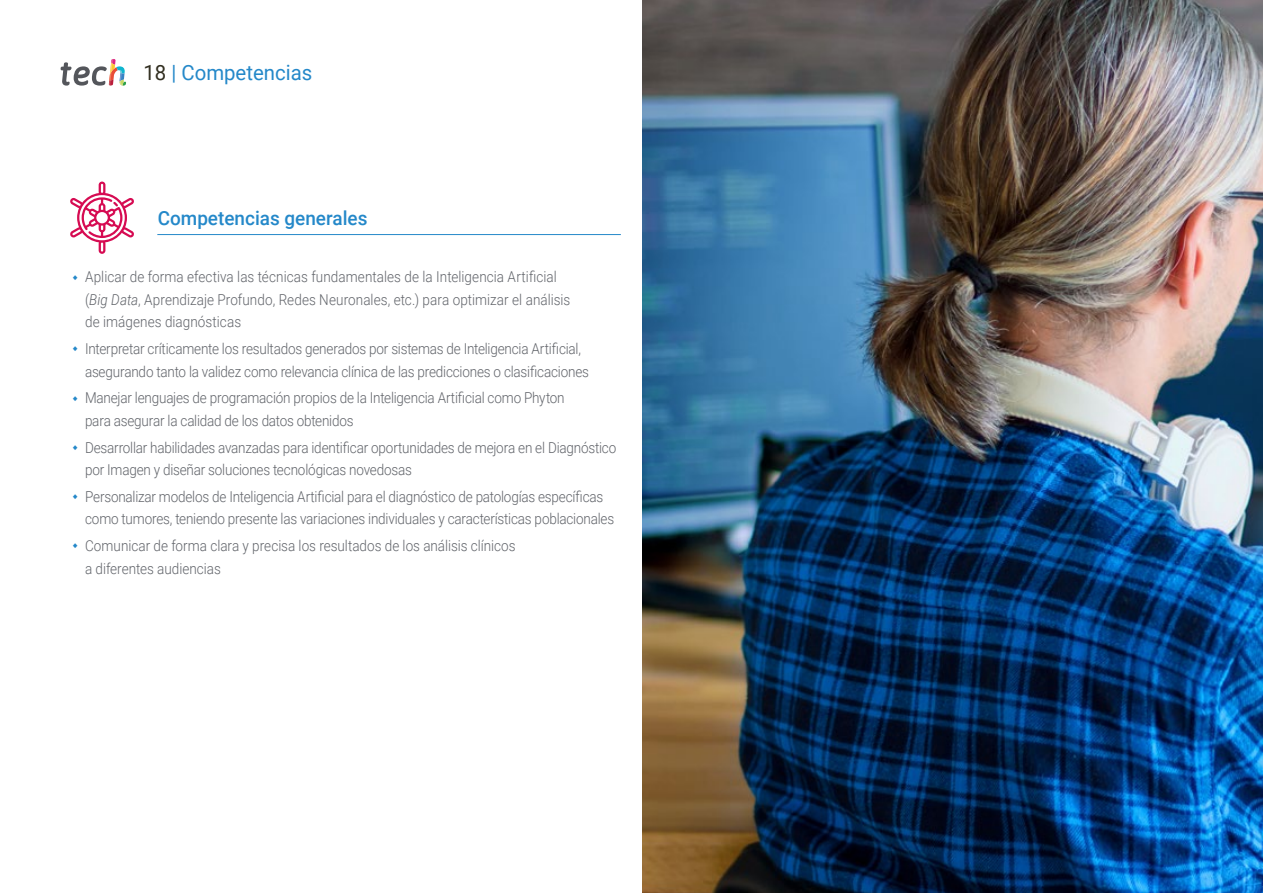
<style>
.page{position:relative;width:1263px;height:893px;background:#fff}
.page>*{position:absolute;margin:0;border:0;box-sizing:border-box;transform-origin:0 0}
.t1{font:21px "Roboto";color:#2488c9}
.t2{font:500 19.5px "Roboto";color:#2488c9}
.t3{font:300 15px/22.5px "Roboto";letter-spacing:-.01em;color:#61646a;scale:.9 1}
.s1{color:#312e20}
.s2{font-style:italic}
</style>
<div class="page">
<hr style="left:157px;top:234px;width:464px;height:1px;background:#2488c9">
<svg style="left:61px;top:59px;width:65px;height:27px"></svg>
<svg style="left:70px;top:182px;width:64px;height:72px"></svg>
<img style="left:642px;top:0;width:621px;height:893px">
<h1 class="t1" style="left:144px;top:57px;width:170px"><span class="s1">18</span> | Competencias</h1>
<h2 class="t2" style="left:158px;top:205px;width:211px">Competencias generales</h2>
<p class="t3" style="left:85px;top:265px;width:541px">Aplicar de forma efectiva las técnicas fundamentales de la Inteligencia Artificial (<span class="s2">Big Data</span>, Aprendizaje Profundo, Redes Neuronales, etc.) para optimizar el análisis de imágenes diagnósticas</p>
<p class="t3" style="left:85px;top:337px;width:561px">Interpretar críticamente los resultados generados por sistemas de Inteligencia Artificial, asegurando tanto la validez como relevancia clínica de las predicciones o clasificaciones</p>
<p class="t3" style="left:85px;top:386px;width:534px">Manejar lenguajes de programación propios de la Inteligencia Artificial como Phyton para asegurar la calidad de los datos obtenidos</p>
<p class="t3" style="left:85px;top:435px;width:592px">Desarrollar habilidades avanzadas para identificar oportunidades de mejora en el Diagnóstico por Imagen y diseñar soluciones tecnológicas novedosas</p>
<p class="t3" style="left:85px;top:485px;width:589px">Personalizar modelos de Inteligencia Artificial para el diagnóstico de patologías específicas como tumores, teniendo presente las variaciones individuales y características poblacionales</p>
<p class="t3" style="left:85px;top:534px;width:480px">Comunicar de forma clara y precisa los resultados de los análisis clínicos a diferentes audiencias</p>
</div>
